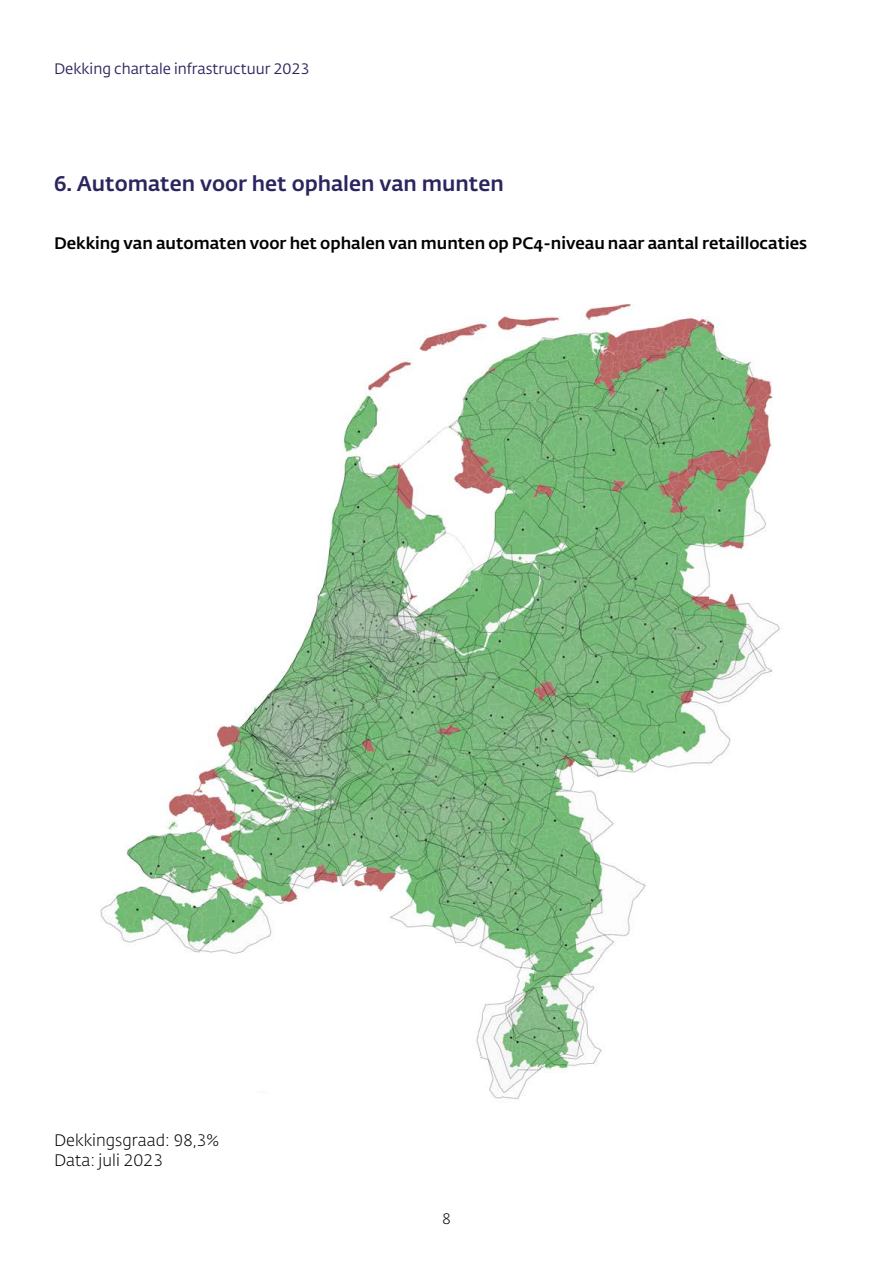
<style>
.page{position:relative;width:893px;height:1263px;background:#fff}
.page>*{position:absolute;margin:0;border:0;box-sizing:border-box;transform-origin:0 0}
.t1{font:500 21px "DNB Fedra";color:#2b255f}
.t2{font:500 16.5px "DNB Fedra";color:#000}
.t3{font:300 16.5px/19.5px "DNB Fedra";color:#000}
.t4{font:15px "DNB Fedra";color:#2b255f}
.t5{font:300 15px "DNB Fedra";color:#000}
</style>
<div class="page">
<img style="left:100px;top:304px;width:680px;height:796px">
<p class="t4" style="left:54px;top:59px;width:257px">Dekking chartale infrastructuur 2023</p>
<p class="t1" style="left:54px;top:170px;width:451px">6. Automaten voor het ophalen van munten</p>
<p class="t2" style="left:54px;top:233px;width:755px">Dekking van automaten voor het ophalen van munten op PC4-niveau naar aantal retaillocaties</p>
<p class="t3" style="left:54px;top:1131px;width:167px">Dekkingsgraad: 98,3%<br>Data: juli 2023</p>
<p class="t5" style="left:442px;top:1210px;width:10px">8</p>
</div>
